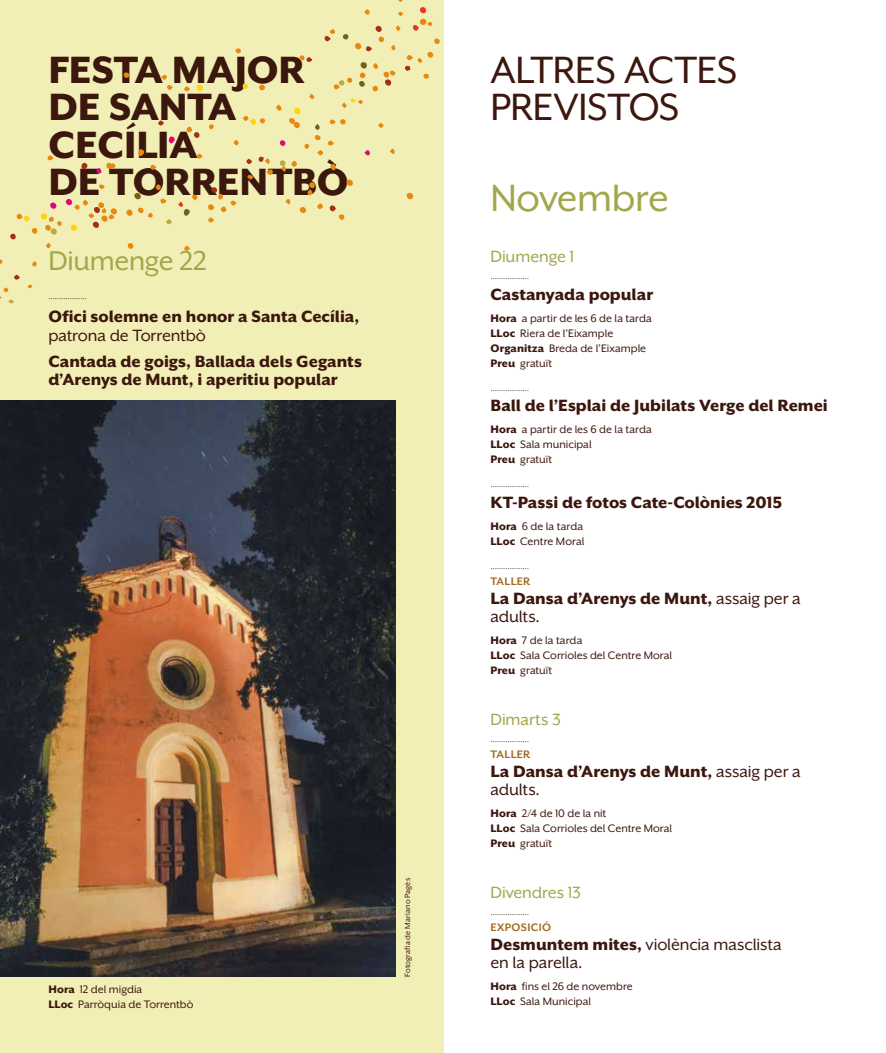
<style>
.page{position:relative;width:886px;height:1053px;background:#fff}
.page>*{position:absolute;margin:0;border:0;box-sizing:border-box;transform-origin:0 0}
.t1{font:800 43.75px/37.5px "Mr Eaves XL Mod OT";letter-spacing:-.005em;color:#3c170e}
.t2{font:43.75px/37.5px "Mr Eaves XL Mod OT";letter-spacing:-.01em;color:#3c170e}
.t3{font:43.75px "Mr Eaves XL Mod OT";letter-spacing:-.01em;color:#a3a64a}
.t4{font:31.25px "Mr Eaves XL San OT";letter-spacing:-.01em;color:#a3a64a}
.t5{font:800 18.75px/18.8px "Mr Eaves XL San OT";color:#3c170e}
.t6{font:18.75px/18.8px "Mr Eaves XL San OT";letter-spacing:-.01em;color:#3c170e}
.t7{font:18.75px "Mr Eaves XL San OT";letter-spacing:-.01em;color:#a3a64a}
.t8{font:12.5px/15px "Mr Eaves XL San OT";color:#3c170e}
.t9{font:700 12.5px "Mr Eaves XL San OT";letter-spacing:.025em;color:#a66a21}
.t10{font:8.75px "Mr Eaves XL San OT";letter-spacing:.01em;color:#3c170e}
.s1{font-weight:800}
.s2{font-weight:400}
</style>
<div class="page">
<div style="left:0;top:0;width:443px;height:1052px;background:#f2efb6"></div>
<svg style="left:138px;top:149px;width:6px;height:8px"></svg>
<svg style="left:197px;top:85px;width:6px;height:6px"></svg>
<svg style="left:407px;top:193px;width:6px;height:6px"></svg>
<svg style="left:346px;top:179px;width:7px;height:7px"></svg>
<svg style="left:134px;top:193px;width:7px;height:6px"></svg>
<svg style="left:169px;top:136px;width:6px;height:8px"></svg>
<svg style="left:81px;top:163px;width:7px;height:7px"></svg>
<div style="left:360px;top:62px;width:7px;height:7px;background:#736118;border-radius:3px"></div>
<div style="left:355px;top:43px;width:6px;height:7px;background:#e8880c;border-radius:50%"></div>
<svg style="left:420px;top:7px;width:6px;height:6px"></svg>
<div style="left:126px;top:209px;width:6px;height:7px;background:#e8880c;border-radius:3px"></div>
<svg style="left:300px;top:207px;width:6px;height:6px"></svg>
<div style="left:375px;top:26px;width:7px;height:6px;background:#a63016;border-radius:50%"></div>
<svg style="left:259px;top:84px;width:6px;height:7px"></svg>
<svg style="left:289px;top:107px;width:12px;height:21px"></svg>
<svg style="left:330px;top:164px;width:6px;height:6px"></svg>
<svg style="left:128px;top:243px;width:5px;height:6px"></svg>
<svg style="left:342px;top:34px;width:7px;height:6px"></svg>
<svg style="left:280px;top:140px;width:5px;height:6px"></svg>
<svg style="left:359px;top:72px;width:6px;height:15px"></svg>
<svg style="left:186px;top:126px;width:13px;height:12px"></svg>
<svg style="left:434px;top:38px;width:6px;height:6px"></svg>
<svg style="left:124px;top:72px;width:5px;height:6px"></svg>
<svg style="left:243px;top:83px;width:5px;height:6px"></svg>
<svg style="left:317px;top:203px;width:6px;height:6px"></svg>
<svg style="left:330px;top:205px;width:14px;height:15px"></svg>
<svg style="left:276px;top:105px;width:6px;height:6px"></svg>
<svg style="left:364px;top:150px;width:6px;height:6px"></svg>
<svg style="left:155px;top:184px;width:6px;height:6px"></svg>
<svg style="left:379px;top:37px;width:5px;height:5px"></svg>
<svg style="left:235px;top:48px;width:6px;height:6px"></svg>
<svg style="left:366px;top:46px;width:6px;height:5px"></svg>
<svg style="left:372px;top:63px;width:24px;height:28px"></svg>
<svg style="left:390px;top:149px;width:5px;height:5px"></svg>
<svg style="left:280px;top:160px;width:17px;height:12px"></svg>
<svg style="left:285px;top:199px;width:5px;height:5px"></svg>
<svg style="left:160px;top:198px;width:6px;height:6px"></svg>
<svg style="left:150px;top:165px;width:6px;height:5px"></svg>
<svg style="left:243px;top:116px;width:22px;height:9px"></svg>
<svg style="left:364px;top:9px;width:6px;height:6px"></svg>
<svg style="left:184px;top:246px;width:6px;height:5px"></svg>
<svg style="left:196px;top:154px;width:6px;height:5px"></svg>
<svg style="left:158px;top:120px;width:6px;height:6px"></svg>
<svg style="left:166px;top:219px;width:6px;height:5px"></svg>
<svg style="left:334px;top:78px;width:18px;height:11px"></svg>
<svg style="left:47px;top:155px;width:7px;height:5px"></svg>
<svg style="left:307px;top:182px;width:8px;height:14px"></svg>
<svg style="left:208px;top:187px;width:18px;height:36px"></svg>
<svg style="left:161px;top:75px;width:12px;height:15px"></svg>
<svg style="left:230px;top:200px;width:7px;height:6px"></svg>
<svg style="left:299px;top:55px;width:13px;height:7px"></svg>
<svg style="left:14px;top:275px;width:6px;height:4px"></svg>
<svg style="left:378px;top:123px;width:5px;height:5px"></svg>
<svg style="left:234px;top:140px;width:5px;height:5px"></svg>
<svg style="left:246px;top:156px;width:27px;height:24px"></svg>
<svg style="left:324px;top:29px;width:11px;height:12px"></svg>
<svg style="left:99px;top:184px;width:5px;height:5px"></svg>
<svg style="left:309px;top:94px;width:5px;height:5px"></svg>
<svg style="left:405px;top:52px;width:28px;height:27px"></svg>
<svg style="left:395px;top:25px;width:5px;height:6px"></svg>
<svg style="left:304px;top:144px;width:5px;height:5px"></svg>
<svg style="left:0;top:259px;width:3px;height:5px"></svg>
<svg style="left:209px;top:124px;width:5px;height:5px"></svg>
<svg style="left:315px;top:119px;width:31px;height:36px"></svg>
<svg style="left:391px;top:44px;width:4px;height:6px"></svg>
<svg style="left:32px;top:261px;width:5px;height:5px"></svg>
<svg style="left:10px;top:199px;width:107px;height:49px"></svg>
<svg style="left:96px;top:163px;width:19px;height:10px"></svg>
<svg style="left:398px;top:12px;width:5px;height:4px"></svg>
<svg style="left:138px;top:207px;width:15px;height:11px"></svg>
<svg style="left:0;top:287px;width:14px;height:17px"></svg>
<svg style="left:178px;top:195px;width:20px;height:21px"></svg>
<svg style="left:413px;top:19px;width:19px;height:12px"></svg>
<svg style="left:342px;top:99px;width:21px;height:9px"></svg>
<svg style="left:27px;top:284px;width:5px;height:4px"></svg>
<svg style="left:184px;top:86px;width:6px;height:6px"></svg>
<img style="left:0;top:400px;width:395px;height:576px">
<h1 class="t1" style="left:48px;top:50px;width:302px">FESTA MAJOR<br>DE SANTA<br>CECÍLIA<br>DE TORRENTBÒ</h1>
<h2 class="t4" style="left:48px;top:244px;width:160px">Diumenge 22</h2>
<p class="t10" style="left:48px;top:294px;width:40px">··················</p>
<h3 class="t5" style="left:48px;top:307px;width:312px">Ofici solemne en honor a Santa Cecília,</h3>
<h3 class="t6" style="left:48px;top:326px;width:159px">patrona de Torrentbò</h3>
<h3 class="t5" style="left:48px;top:351px;width:315px">Cantada de goigs, Ballada dels Gegants d’Arenys de Munt, i aperitiu popular</h3>
<p class="t8" style="left:48px;top:981px;width:147px"><span class="s1">Hora</span> 12 del migdia<br><span class="s1">LLoc</span> Parròquia de Torrentbò</p>
<p class="t10" style="left:403px;top:976px;width:100px;rotate:-90deg">Fotografia de Mariano Pagès</p>
<h1 class="t2" style="left:490px;top:51px;width:248px">ALTRES ACTES<br>PREVISTOS</h1>
<h1 class="t3" style="left:490px;top:174px;width:180px">Novembre</h1>
<h3 class="t7" style="left:490px;top:246px;width:85px">Diumenge 1</h3>
<p class="t10" style="left:490px;top:273px;width:40px">··················</p>
<h3 class="t5" style="left:490px;top:284px;width:164px">Castanyada popular</h3>
<p class="t8" style="left:490px;top:310px;width:163px"><span class="s1">Hora</span> a partir de les 6 de la tarda<br><span class="s1">LLoc</span> Riera de l’Eixample<br><span class="s1">Organitza</span> Breda de l’Eixample<br><span class="s1">Preu</span> gratuït</p>
<p class="t10" style="left:490px;top:385px;width:40px">··················</p>
<h3 class="t5" style="left:490px;top:396px;width:339px">Ball de l’Esplai de Jubilats Verge del Remei</h3>
<p class="t8" style="left:490px;top:422px;width:163px"><span class="s1">Hora</span> a partir de les 6 de la tarda<br><span class="s1">LLoc</span> Sala municipal<br><span class="s1">Preu</span> gratuït</p>
<p class="t10" style="left:490px;top:482px;width:40px">··················</p>
<h3 class="t5" style="left:490px;top:493px;width:293px">KT-Passi de fotos Cate-Colònies 2015</h3>
<p class="t8" style="left:490px;top:519px;width:95px"><span class="s1">Hora</span> 6 de la tarda<br><span class="s1">LLoc</span> Centre Moral</p>
<p class="t10" style="left:490px;top:563px;width:40px">··················</p>
<p class="t9" style="left:490px;top:574px;width:41px">TALLER</p>
<h3 class="t5" style="left:490px;top:588px;width:312px">La Dansa d’Arenys de Munt, <span class="s2">assaig per a adults.</span></h3>
<p class="t8" style="left:490px;top:633px;width:183px"><span class="s1">Hora</span> 7 de la tarda<br><span class="s1">LLoc</span> Sala Corrioles del Centre Moral<br><span class="s1">Preu</span> gratuït</p>
<h3 class="t7" style="left:490px;top:709px;width:72px">Dimarts 3</h3>
<p class="t10" style="left:490px;top:736px;width:40px">··················</p>
<p class="t9" style="left:490px;top:747px;width:41px">TALLER</p>
<h3 class="t5" style="left:490px;top:761px;width:312px">La Dansa d’Arenys de Munt, <span class="s2">assaig per a adults.</span></h3>
<p class="t8" style="left:490px;top:806px;width:183px"><span class="s1">Hora</span> 2/4 de 10 de la nit<br><span class="s1">LLoc</span> Sala Corrioles del Centre Moral<br><span class="s1">Preu</span> gratuït</p>
<h3 class="t7" style="left:490px;top:882px;width:92px">Divendres 13</h3>
<p class="t10" style="left:490px;top:909px;width:40px">··················</p>
<p class="t9" style="left:490px;top:920px;width:61px">EXPOSICIÓ</p>
<h3 class="t6" style="left:490px;top:934px;width:293px"><span class="s1">Desmuntem mites,</span> violència masclista en la parella.</h3>
<p class="t8" style="left:490px;top:979px;width:144px"><span class="s1">Hora</span> fins el 26 de novembre<br><span class="s1">LLoc</span> Sala Municipal</p>
</div>
